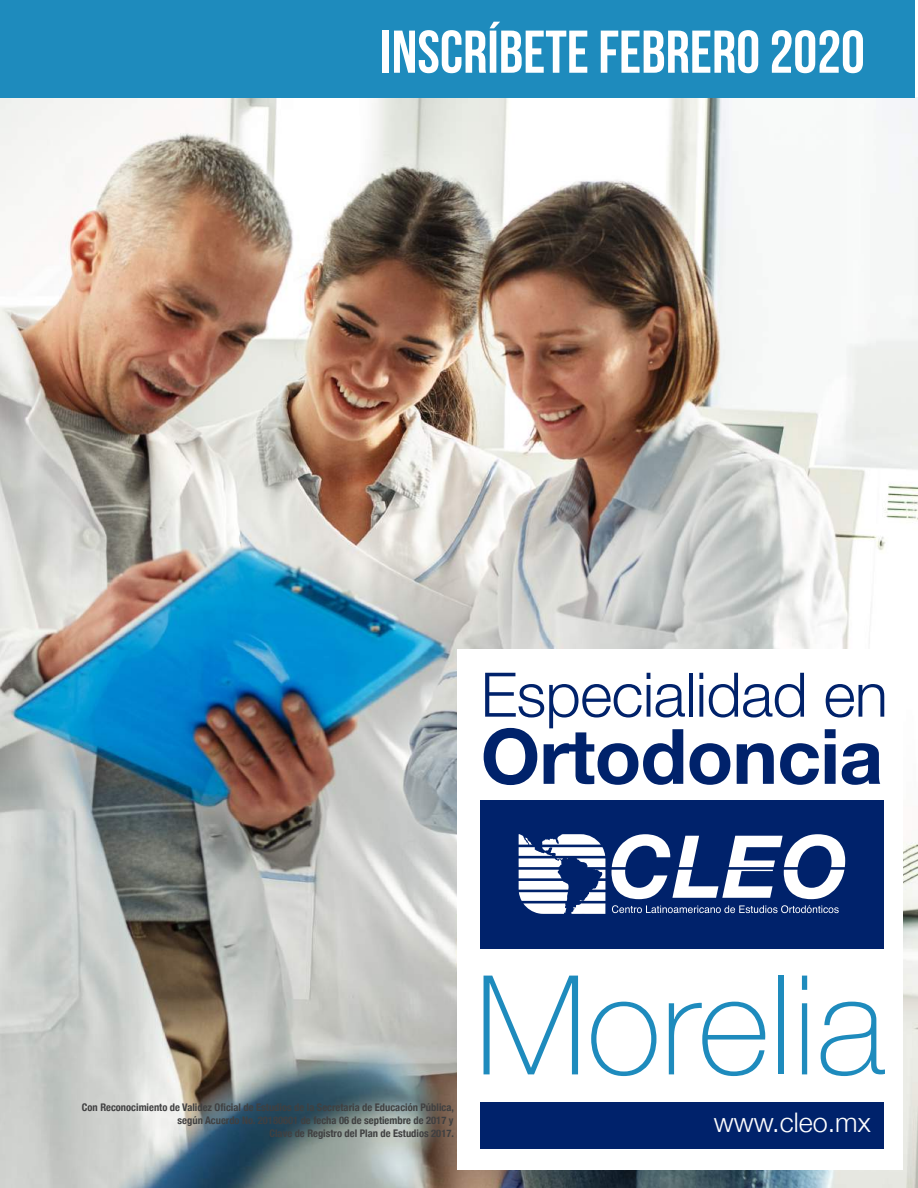
<style>
.page{position:relative;width:918px;height:1188px;background:#fff}
.page>*{position:absolute;margin:0;border:0;box-sizing:border-box;transform-origin:0 0}
.t1{font:100 138.45px "Helvetica Neue";color:#1e8bbd}
.t2{font:700 76.5px "Helvetica Neue";letter-spacing:-.01em;color:#00226b}
.t3{font:300 61.5px "Helvetica Neue";letter-spacing:-.01em;color:#00226b}
.t4{font:60.3px "Bebas Neue";color:#fff}
.t5{font:300 27px "Helvetica Neue";color:#fff}
.t6{font:700 condensed 10.5px/12.6px "Helvetica Neue";color:#404041;text-align:right}
</style>
<div class="page">
<img style="left:0;top:98px;width:918px;height:1090px">
<div style="left:458px;top:649px;width:445px;height:521px;background:#fff"></div>
<div style="left:0;top:0;width:914px;height:98px;background:#1e8bbd"></div>
<div style="left:480px;top:800px;width:404px;height:148px;background:#00226b"></div>
<svg style="left:612px;top:905px;width:227px;height:8px"></svg>
<svg style="left:612px;top:834px;width:233px;height:65px"></svg>
<svg style="left:519px;top:834px;width:86px;height:80px"></svg>
<div style="left:480px;top:1102px;width:404px;height:47px;background:#00226b"></div>
<h3 class="t4" style="left:380px;top:19px;width:486px">INSCRÍBETE FEBRERO 2020</h3>
<h3 class="t3" style="left:481px;top:645px;width:409px">Especialidad en</h3>
<h2 class="t2" style="left:481px;top:697px;width:404px">Ortodoncia</h2>
<p class="t6" style="left:82px;top:1101px;width:374px">Con Reconocimiento de Validez Oficial de Estudios de la Secretaria de Educación Pública, según Acuerdo No. 20180601 de fecha 06 de septiembre de 2017 y<br>Clave de Registro del Plan de Estudios 2017.</p>
<h1 class="t1" style="left:475px;top:920px;width:412px">Morelia</h1>
<h3 class="t5" style="left:714px;top:1100px;width:159px">www.cleo.mx</h3>
</div>
